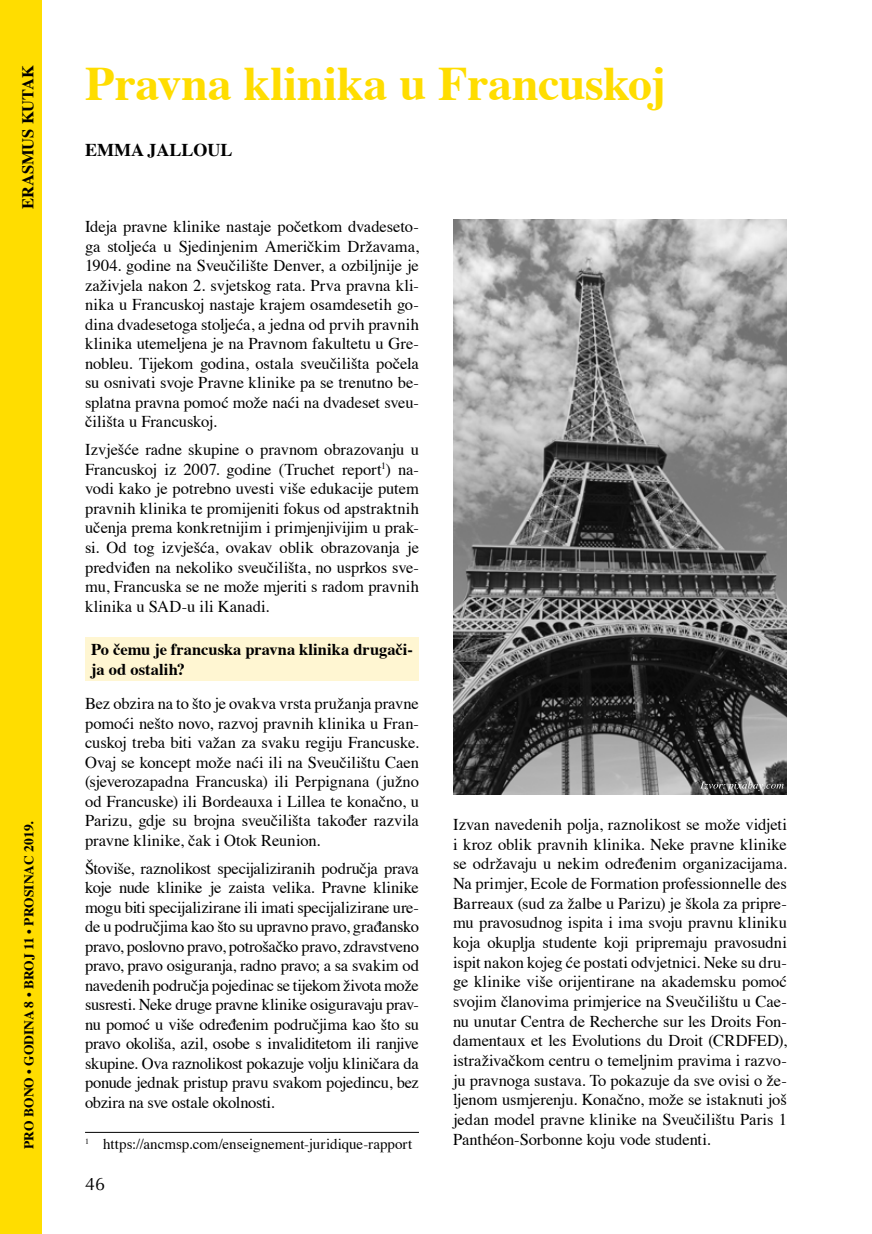
<style>
.page{position:relative;width:872px;height:1234px;background:#fff}
.page>*{position:absolute;margin:0;border:0;box-sizing:border-box;transform-origin:0 0}
.t1{font:700 48px "Times";letter-spacing:-.005em;color:#fd0}
.t2{font:700 18px "Times";color:#000}
.t3{font:18px "Optima CE";color:#000}
.t4{font:16.5px/19.5px "Times";letter-spacing:-.005em;color:#000;text-align:justify}
.t5{font:700 16.5px/19.5px "Times";color:#000}
.t6{font:15px "Times";color:#000}
.t7{font:700 13.5px "Times";color:#000}
</style>
<div class="page">
<div style="left:0;top:0;width:41px;height:1233px;background:#fd0"></div>
<div style="left:85px;top:637px;width:334px;height:43px;background:#fff6d2"></div>
<hr style="left:85px;top:1131px;width:334px;height:1px;background:#000">
<img style="left:453px;top:220px;width:334px;height:574px">
<svg style="left:700px;top:781px;width:83px;height:9px"></svg>
<p class="t5" style="left:17px;top:209px;width:146px;rotate:-90deg">ERASMUS KUTAK</p>
<h1 class="t1" style="left:85px;top:38px;width:582px">Pravna klinika u Francuskoj</h1>
<p class="t2" style="left:85px;top:132px;width:149px">EMMA JALLOUL</p>
<p class="t7" style="left:16px;top:1148px;width:329px;rotate:-90deg">PRO BONO • GODINA 8 • BROJ 11 • PROSINAC 2019.</p>
<p class="t4" style="left:85px;top:215px;width:335px">Ideja pravne klinike nastaje početkom dvadeseto&shy;ga stoljeća u Sjedinjenim Američkim Državama, 1904. godine na Sveučilište Denver, a ozbiljnije je zaživjela nakon 2. svjetskog rata. Prva pravna kli&shy;nika u Francuskoj nastaje krajem osamdesetih go&shy;dina dvadesetoga stoljeća, a jedna od prvih pravnih klinika utemeljena je na Pravnom fakultetu u Gre&shy;nobleu. Tijekom godina, ostala sveučilišta počela su osnivati svoje Pravne klinike pa se trenutno be&shy;splatna pravna pomoć može naći na dvadeset sveu&shy;čilišta u Francuskoj.</p>
<p class="t4" style="left:85px;top:438px;width:335px">Izvješće radne skupine o pravnom obrazovanju u Francuskoj iz 2007. godine (Truchet report<sup>1</sup>) na&shy;vodi kako je potrebno uvesti više edukacije putem pravnih klinika te promijeniti fokus od apstraktnih učenja prema konkretnijim i primjenjivijim u prak&shy;si. Od tog izvješća, ovakav oblik obrazovanja je predviđen na nekoliko sveučilišta, no usprkos sve&shy;mu, Francuska se ne može mjeriti s radom pravnih klinika u SAD-u ili Kanadi.</p>
<p class="t5" style="left:91px;top:638px;width:323px">Po čemu je francuska pravna klinika drugači&shy;ja od ostalih?</p>
<p class="t4" style="left:85px;top:692px;width:335px">Bez obzira na to što je ovakva vrsta pružanja pravne pomoći nešto novo, razvoj pravnih klinika u Fran&shy;cuskoj treba biti važan za svaku regiju Francuske.<br>Ovaj se koncept može naći ili na Sveučilištu Caen (sjeverozapadna Francuska) ili Perpignana (južno od Francuske) ili Bordeauxa i Lillea te konačno, u Parizu, gdje su brojna sveučilišta također razvila pravne klinike, čak i Otok Reunion.</p>
<p class="t4" style="left:85px;top:856px;width:335px">Štoviše, raznolikost specijaliziranih područja prava koje nude klinike je zaista velika. Pravne klinike mogu biti specijalizirane ili imati specijalizirane ure&shy;de u područjima kao što su upravno pravo, građansko pravo, poslovno pravo, potrošačko pravo, zdravstveno pravo, pravo osiguranja, radno pravo; a sa svakim od navedenih područja pojedinac se tijekom života može susresti. Neke druge pravne klinike osiguravaju prav&shy;nu pomoć u više određenim područjima kao što su pravo okoliša, azil, osobe s invaliditetom ili ranjive skupine. Ova raznolikost pokazuje volju kliničara da ponude jednak pristup pravu svakom pojedincu, bez obzira na sve ostale okolnosti.</p>
<p class="t6" style="left:85px;top:1129px;width:329px"><sup>1</sup> https://ancmsp.com/enseignement-juridique-rapport</p>
<p class="t3" style="left:85px;top:1172px;width:22px">46</p>
<p class="t4" style="left:453px;top:813px;width:335px">Izvan navedenih polja, raznolikost se može vidjeti i kroz oblik pravnih klinika. Neke pravne klinike se održavaju u nekim određenim organizacijama.<br>Na primjer, Ecole de Formation professionnelle des Barreaux (sud za žalbe u Parizu) je škola za pripre&shy;mu pravosudnog ispita i ima svoju pravnu kliniku koja okuplja studente koji pripremaju pravosudni ispit nakon kojeg će postati odvjetnici. Neke su dru&shy;ge klinike više orijentirane na akademsku pomoć svojim članovima primjerice na Sveučilištu u Cae&shy;nu unutar Centra de Recherche sur les Droits Fon&shy;damentaux et les Evolutions du Droit (CRDFED), istraživačkom centru o temeljnim pravima i razvo&shy;ju pravnoga sustava. To pokazuje da sve ovisi o že&shy;ljenom usmjerenju. Konačno, može se istaknuti još jedan model pravne klinike na Sveučilištu Paris 1<br>Panthéon-Sorbonne koju vode studenti.</p>
</div>
